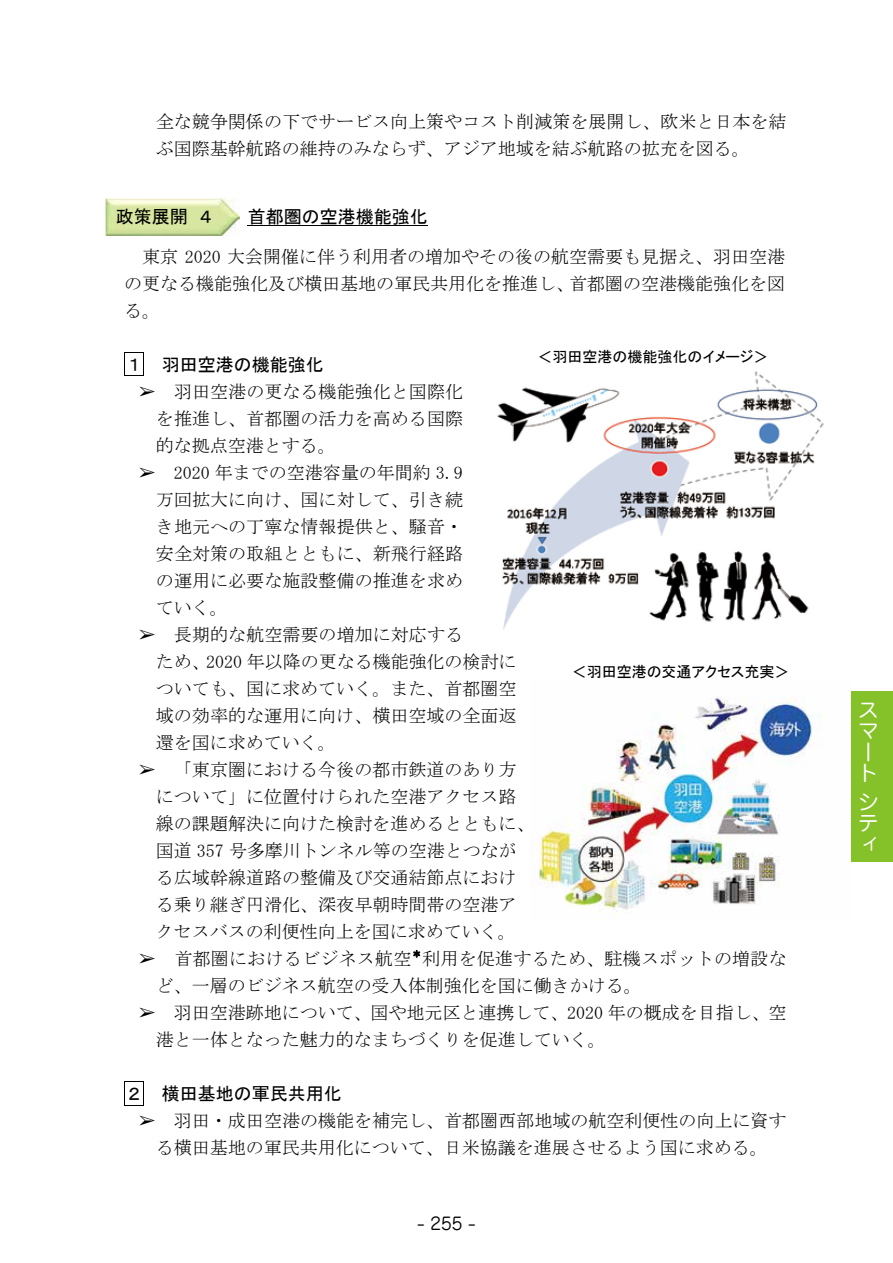
<style>
.page{position:relative;width:893px;height:1263px;background:#fff}
.page>*{position:absolute;margin:0;border:0;box-sizing:border-box;transform-origin:0 0}
.t1{font:21.3px/21.3px "Jun 201 Pro";color:#fff}
.t2{font:18px/27px "MS Mincho";color:#000}
.t3{font:18px "MS Gothic";color:#000}
.t4{font:16.95px "Jun 201 Pro";color:#000}
.t5{font:15px "MS P Gothic";color:#000}
</style>
<div class="page">
<div style="left:846px;top:692px;width:47px;height:170px;background:#85c129"></div>
<svg style="left:124px;top:352px;width:20px;height:24px"></svg>
<svg style="left:413px;top:950px;width:7px;height:7px"></svg>
<svg style="left:124px;top:1081px;width:20px;height:25px"></svg>
<hr style="left:248px;top:225px;width:180px;height:1px;background:#000">
<img style="left:106px;top:198px;width:133px;height:37px">
<img style="left:497px;top:371px;width:327px;height:259px">
<img style="left:530px;top:692px;width:321px;height:223px">
<p class="t2" style="left:156px;top:108px;width:632px">全な競争関係の下でサービス向上策やコスト削減策を展開し、欧米と日本を結ぶ国際基幹航路の維持のみならず、アジア地域を結ぶ航路の拡充を図る。</p>
<p class="t3" style="left:116px;top:207px;width:100px">政策展開 ４</p>
<p class="t3" style="left:248px;top:207px;width:182px">首都圏の空港機能強化</p>
<p class="t2" style="left:124px;top:243px;width:662px;text-align:justify;text-indent:18px">東京 2020 大会開催に伴う利用者の増加やその後の航空需要も見据え、羽田空港の更なる機能強化及び横田基地の軍民共用化を推進し、首都圏の空港機能強化を図る。</p>
<p class="t3" style="left:125px;top:355px;width:200px">１ 羽田空港の機能強化</p>
<p class="t2" style="left:156px;top:378px;width:309px;text-align:justify;text-indent:-18px">➢ 羽田空港の更なる機能強化と国際化を推進し、首都圏の活力を高める国際的な拠点空港とする。</p>
<p class="t2" style="left:156px;top:459px;width:309px;text-align:justify;text-indent:-18px">➢ 2020 年までの空港容量の年間約 3.9万回拡大に向け、国に対して、引き続き地元への丁寧な情報提供と、騒音・安全対策の取組とともに、新飛行経路の運用に必要な施設整備の推進を求めていく。</p>
<p class="t2" style="left:156px;top:621px;width:362px;text-indent:-18px">➢ 長期的な航空需要の増加に対応する<br>ため、2020 年以降の更なる機能強化の検討についても、国に求めていく。また、首都圏空域の効率的な運用に向け、横田空域の全面返還を国に求めていく。</p>
<p class="t2" style="left:156px;top:756px;width:380px;text-indent:-18px">➢ 「東京圏における今後の都市鉄道のあり方について」に位置付けられた空港アクセス路線の課題解決に向けた検討を進めるとともに、国道 357 号多摩川トンネル等の空港とつながる広域幹線道路の整備及び交通結節点における乗り継ぎ円滑化、深夜早朝時間帯の空港アクセスバスの利便性向上を国に求めていく。</p>
<p class="t2" style="left:156px;top:945px;width:632px;text-indent:-18px">➢ 首都圏におけるビジネス航空<sup>＊</sup>利用を促進するため、駐機スポットの増設など、一層のビジネス航空の受入体制強化を国に働きかける。</p>
<p class="t2" style="left:156px;top:999px;width:632px;text-indent:-18px">➢ 羽田空港跡地について、国や地元区と連携して、2020 年の概成を目指し、空港と一体となった魅力的なまちづくりを促進していく。</p>
<p class="t3" style="left:125px;top:1084px;width:218px">２ 横田基地の軍民共用化</p>
<p class="t2" style="left:138px;top:1107px;width:650px;text-align:center">➢ 羽田・成田空港の機能を補完し、首都圏西部地域の航空利便性の向上に資する横田基地の軍民共用化について、日米協議を進展させるよう国に求める。</p>
<p class="t5" style="left:537px;top:349px;width:233px">＜羽田空港の機能強化のイメージ＞</p>
<p class="t5" style="left:572px;top:664px;width:219px">＜羽田空港の交通アクセス充実＞</p>
<p class="t4" style="left:417px;top:1210px;width:60px">- 255 -</p>
<p class="t1" style="left:858px;top:696px;width:21px">スマート</p>
<p class="t1" style="left:858px;top:789px;width:21px;text-align:justify">シティ</p>
</div>
